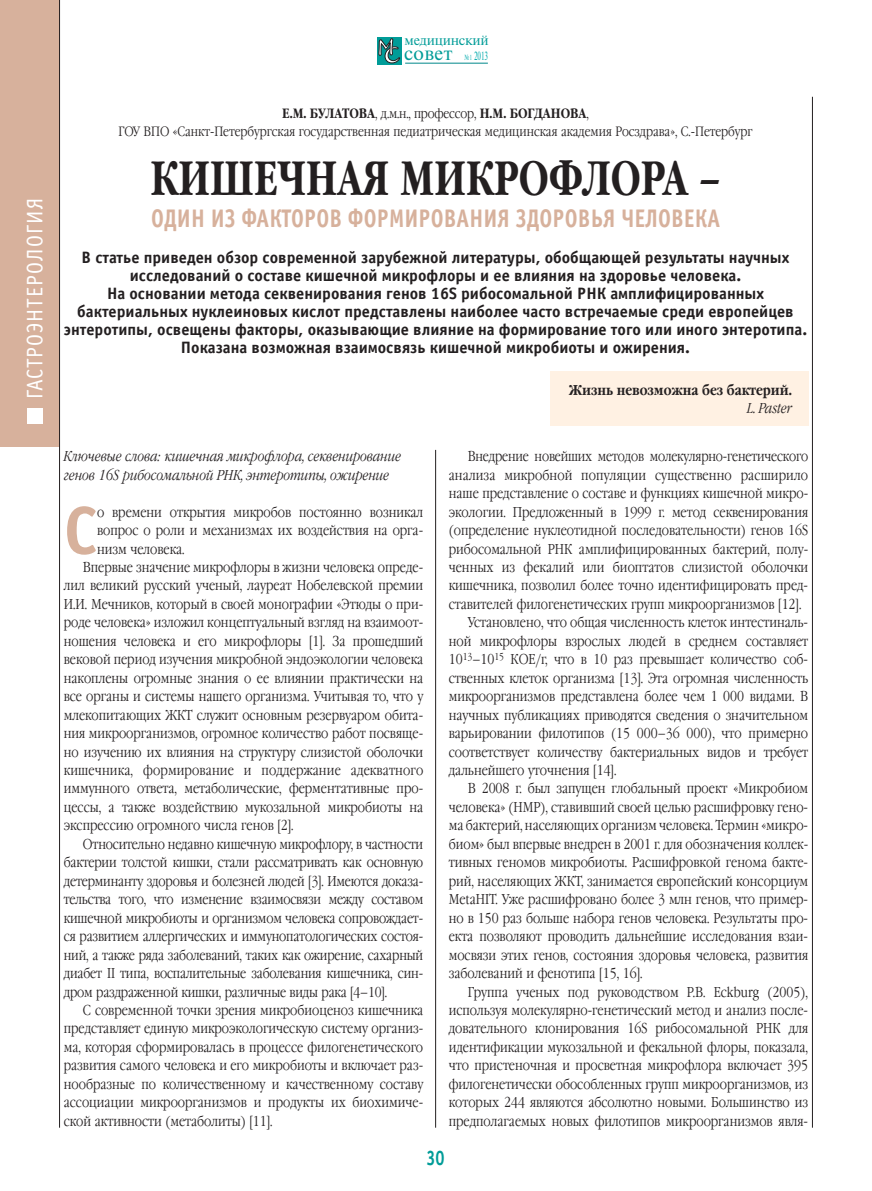
<style>
.page{position:relative;width:872px;height:1191px;background:#fff}
.page>*{position:absolute;margin:0;border:0;box-sizing:border-box;transform-origin:0 0}
.t1{font:700 67.35px "Officina Sans C";color:#d7b19c}
.t2{font:700 48px "Garamond Narrow C";color:#231f20;scale:.89 1}
.t3{font:700 25.5px "Officina Sans C";letter-spacing:.005em;color:#d7b19c;scale:.85 1}
.t4{font:22.5px "Officina Sans C";letter-spacing:.05em;color:#fff;scale:.95 1}
.t5{font:700 21px "Officina Sans C";color:#009c98;scale:.78 1}
.t6{font:19.5px "Newton C";letter-spacing:.015em;color:#009c98}
.t7{font:700 16.5px/18px "Officina Sans C";color:#231f20;text-align:center}
.t8{font:300 14.25px "Garamond Narrow C";color:#231f20}
.t9{font:italic 300 14.25px/18.5px "Garamond Narrow C";color:#231f20}
.t10{font:700 14.25px "Garamond Narrow C";color:#231f20}
.t11{font:13.95px "Newton C";letter-spacing:-.02em;color:#009c98}
.t12{font:300 13.5px/18px "Garamond Narrow C";color:#231f20;text-align:center}
.t13{font:12px "Newton C";color:#00aaad;scale:.59 1}
.s1{font-size:7.5px}
.s2{font-weight:700}
</style>
<div class="page">
<div style="left:0;top:0;width:60px;height:446px;background:#d7b19c"></div>
<hr style="left:59px;top:0;width:1px;height:1127px;background:#231f20">
<hr style="left:812px;top:97px;width:1px;height:1030px;background:#231f20">
<div style="left:27px;top:408px;width:15px;height:16px;background:#fff"></div>
<div style="left:377px;top:37px;width:25px;height:27px;background:#009c98"></div>
<hr style="left:405px;top:63px;width:83px;height:1px;background:#00888a">
<svg style="left:378px;top:38px;width:22px;height:25px"></svg>
<hr style="left:435px;top:450px;width:1px;height:677px;background:#231f20">
<div style="left:550px;top:371px;width:258px;height:55px;background:#fff1e3"></div>
<h3 class="t4" style="left:27px;top:399px;width:214px;rotate:-90deg">ГАСТРОЭНТЕРОЛОГИЯ</h3>
<p class="t11" style="left:404px;top:32px;width:86px">медицинский</p>
<p class="t13" style="left:464px;top:49px;width:41px"><span class="s1">№1</span> 2013</p>
<h3 class="t6" style="left:404px;top:42px;width:50px">cовет</h3>
<p class="t12" style="left:118px;top:106px;width:635px"><span class="s2">Е.М. БУЛАТОВА</span>, д.м.н., профессор, <span class="s2">Н.М. БОГДАНОВА</span>,<br>ГОУ ВПО «Санкт-Петербургская государственная педиатрическая медицинская академия Росздрава», С.-Петербург</p>
<h2 class="t2" style="left:151px;top:157px;width:642px">КИШЕЧНАЯ МИКРОФЛОРА –</h2>
<h3 class="t3" style="left:151px;top:208px;width:671px">ОДИН ИЗ ФАКТОРОВ ФОРМИРОВАНИЯ ЗДОРОВЬЯ ЧЕЛОВЕКА</h3>
<p class="t7" style="left:64px;top:250px;width:745px">В статье приведен обзор современной зарубежной литературы, обобщающей результаты научных исследований о составе кишечной микрофлоры и ее влияния на здоровье человека.<br>На основании метода секвенирования генов 16S рибосомальной РНК амплифицированных бактериальных нуклеиновых кислот представлены наиболее часто встречаемые среди европейцев энтеротипы, освещены факторы, оказывающие влияние на формирование того или иного энтеротипа.<br>Показана возможная взаимосвязь кишечной микробиоты и ожирения.</p>
<p class="t10" style="left:569px;top:383px;width:224px">Жизнь невозможна без бактерий.</p>
<p class="t9" style="left:747px;top:400px;width:46px">L. Paster</p>
<p class="t9" style="left:64px;top:449px;width:339px">Ключевые слова: кишечная микрофлора, секвенирование генов 16S рибосомальной РНК, энтеротипы, ожирение</p>
<h1 class="t1" style="left:64px;top:502px;width:35px">С</h1>
<p class="t8" style="left:97px;top:506px;width:327px">о времени открытия микробов постоянно возникал</p>
<p class="t8" style="left:97px;top:524px;width:327px">вопрос о роли и механизмах их воздействия на орга-</p>
<p class="t8" style="left:97px;top:543px;width:89px">низм человека.</p>
<p class="t8" style="left:83px;top:561px;width:342px">Впервые значение микрофлоры в жизни человека опреде-</p>
<p class="t8" style="left:64px;top:579px;width:361px">лил великий русский ученый, лауреат Нобелевской премии</p>
<p class="t8" style="left:64px;top:598px;width:361px">И.И. Мечников, который в своей монографии «Этюды о при-</p>
<p class="t8" style="left:64px;top:616px;width:361px">роде человека» изложил концептуальный взгляд на взаимоот-</p>
<p class="t8" style="left:64px;top:635px;width:361px">ношения человека и его микрофлоры [1]. За прошедший</p>
<p class="t8" style="left:64px;top:653px;width:361px">вековой период изучения микробной эндоэкологии человека</p>
<p class="t8" style="left:64px;top:672px;width:361px">накоплены огромные знания о ее влиянии практически на</p>
<p class="t8" style="left:64px;top:690px;width:361px">все органы и системы нашего организма. Учитывая то, что у</p>
<p class="t8" style="left:64px;top:709px;width:361px">млекопитающих ЖКТ служит основным резервуаром обита-</p>
<p class="t8" style="left:64px;top:727px;width:361px">ния микроорганизмов, огромное количество работ посвяще-</p>
<p class="t8" style="left:64px;top:745px;width:361px">но изучению их влияния на структуру слизистой оболочки</p>
<p class="t8" style="left:64px;top:764px;width:361px">кишечника, формирование и поддержание адекватного</p>
<p class="t8" style="left:64px;top:782px;width:361px">иммунного ответа, метаболические, ферментативные про-</p>
<p class="t8" style="left:64px;top:801px;width:361px">цессы, а также воздействию мукозальной микробиоты на</p>
<p class="t8" style="left:64px;top:819px;width:231px">экспрессию огромного числа генов [2].</p>
<p class="t8" style="left:83px;top:838px;width:342px">Относительно недавно кишечную микрофлору, в частности</p>
<p class="t8" style="left:64px;top:856px;width:361px">бактерии толстой кишки, стали рассматривать как основную</p>
<p class="t8" style="left:64px;top:875px;width:361px">детерминанту здоровья и болезней людей [3]. Имеются доказа-</p>
<p class="t8" style="left:64px;top:893px;width:361px">тельства того, что изменение взаимосвязи между составом</p>
<p class="t8" style="left:64px;top:912px;width:361px">кишечной микробиоты и организмом человека сопровождает-</p>
<p class="t8" style="left:64px;top:930px;width:361px">ся развитием аллергических и иммунопатологических состоя-</p>
<p class="t8" style="left:64px;top:948px;width:361px">ний, а также ряда заболеваний, таких как ожирение, сахарный</p>
<p class="t8" style="left:64px;top:967px;width:361px">диабет II типа, воспалительные заболевания кишечника, син-</p>
<p class="t8" style="left:64px;top:985px;width:325px">дром раздраженной кишки, различные виды рака [4–10].</p>
<p class="t8" style="left:83px;top:1004px;width:342px">С современной точки зрения микробиоценоз кишечника</p>
<p class="t8" style="left:64px;top:1022px;width:361px">представляет единую микроэкологическую систему организ-</p>
<p class="t8" style="left:64px;top:1041px;width:361px">ма, которая сформировалась в процессе филогенетического</p>
<p class="t8" style="left:64px;top:1059px;width:361px">развития самого человека и его микробиоты и включает раз-</p>
<p class="t8" style="left:64px;top:1078px;width:361px">нообразные по количественному и качественному составу</p>
<p class="t8" style="left:64px;top:1096px;width:361px">ассоциации микроорганизмов и продукты их биохимиче-</p>
<p class="t8" style="left:64px;top:1114px;width:210px">ской активности (метаболиты) [11].</p>
<p class="t8" style="left:468px;top:450px;width:342px">Внедрение новейших методов молекулярно-генетического</p>
<p class="t8" style="left:449px;top:469px;width:361px">анализа микробной популяции существенно расширило</p>
<p class="t8" style="left:449px;top:487px;width:361px">наше представление о составе и функциях кишечной микро-</p>
<p class="t8" style="left:449px;top:506px;width:361px">экологии. Предложенный в 1999 г. метод секвенирования</p>
<p class="t8" style="left:449px;top:524px;width:361px">(определение нуклеотидной последовательности) генов 16S</p>
<p class="t8" style="left:449px;top:543px;width:361px">рибосомальной РНК амплифицированных бактерий, полу-</p>
<p class="t8" style="left:449px;top:561px;width:361px">ченных из фекалий или биоптатов слизистой оболочки</p>
<p class="t8" style="left:449px;top:579px;width:361px">кишечника, позволил более точно идентифицировать пред-</p>
<p class="t8" style="left:449px;top:598px;width:354px">ставителей филогенетических групп микроорганизмов [12].</p>
<p class="t8" style="left:468px;top:616px;width:342px">Установлено, что общая численность клеток интестиналь-</p>
<p class="t8" style="left:449px;top:635px;width:361px">ной микрофлоры взрослых людей в среднем составляет</p>
<p class="t8" style="left:449px;top:653px;width:361px">10<sup>13</sup>–10<sup>15</sup> КОЕ/г, что в 10 раз превышает количество соб-</p>
<p class="t8" style="left:449px;top:672px;width:361px">ственных клеток организма [13]. Эта огромная численность</p>
<p class="t8" style="left:449px;top:690px;width:361px">микроорганизмов представлена более чем 1 000 видами. В</p>
<p class="t8" style="left:449px;top:709px;width:361px">научных публикациях приводятся сведения о значительном</p>
<p class="t8" style="left:449px;top:727px;width:361px">варьировании филотипов (15 000–36 000), что примерно</p>
<p class="t8" style="left:449px;top:745px;width:361px">соответствует количеству бактериальных видов и требует</p>
<p class="t8" style="left:449px;top:764px;width:169px">дальнейшего уточнения [14].</p>
<p class="t8" style="left:468px;top:782px;width:342px">В 2008 г. был запущен глобальный проект «Микробиом</p>
<p class="t8" style="left:449px;top:801px;width:361px">человека» (НМР), ставивший своей целью расшифровку гено-</p>
<p class="t8" style="left:449px;top:819px;width:361px">ма бактерий, населяющих организм человека. Термин «микро-</p>
<p class="t8" style="left:449px;top:838px;width:361px">биом» был впервые внедрен в 2001 г. для обозначения коллек-</p>
<p class="t8" style="left:449px;top:856px;width:361px">тивных геномов микробиоты. Расшифровкой генома бакте-</p>
<p class="t8" style="left:449px;top:875px;width:361px">рий, населяющих ЖКТ, занимается европейский консорциум</p>
<p class="t8" style="left:449px;top:893px;width:361px">MetaHIT. Уже расшифровано более 3 млн генов, что пример-</p>
<p class="t8" style="left:449px;top:912px;width:361px">но в 150 раз больше набора генов человека. Результаты про-</p>
<p class="t8" style="left:449px;top:930px;width:361px">екта позволяют проводить дальнейшие исследования взаи-</p>
<p class="t8" style="left:449px;top:948px;width:361px">мосвязи этих генов, состояния здоровья человека, развития</p>
<p class="t8" style="left:449px;top:967px;width:195px">заболеваний и фенотипа [15, 16].</p>
<p class="t8" style="left:468px;top:985px;width:342px">Группа ученых под руководством P.B. Eckburg (2005),</p>
<p class="t8" style="left:449px;top:1004px;width:361px">используя молекулярно-генетический метод и анализ после-</p>
<p class="t8" style="left:449px;top:1022px;width:361px">довательного клонирования 16S рибосомальной РНК для</p>
<p class="t8" style="left:449px;top:1041px;width:361px">идентификации мукозальной и фекальной флоры, показала,</p>
<p class="t8" style="left:449px;top:1059px;width:361px">что пристеночная и просветная микрофлора включает 395</p>
<p class="t8" style="left:449px;top:1078px;width:361px">филогенетически обособленных групп микроорганизмов, из</p>
<p class="t8" style="left:449px;top:1096px;width:361px">которых 244 являются абсолютно новыми. Большинство из</p>
<p class="t8" style="left:449px;top:1114px;width:361px">предполагаемых новых филотипов микроорганизмов явля-</p>
<h3 class="t5" style="left:426px;top:1149px;width:25px">30</h3>
</div>
